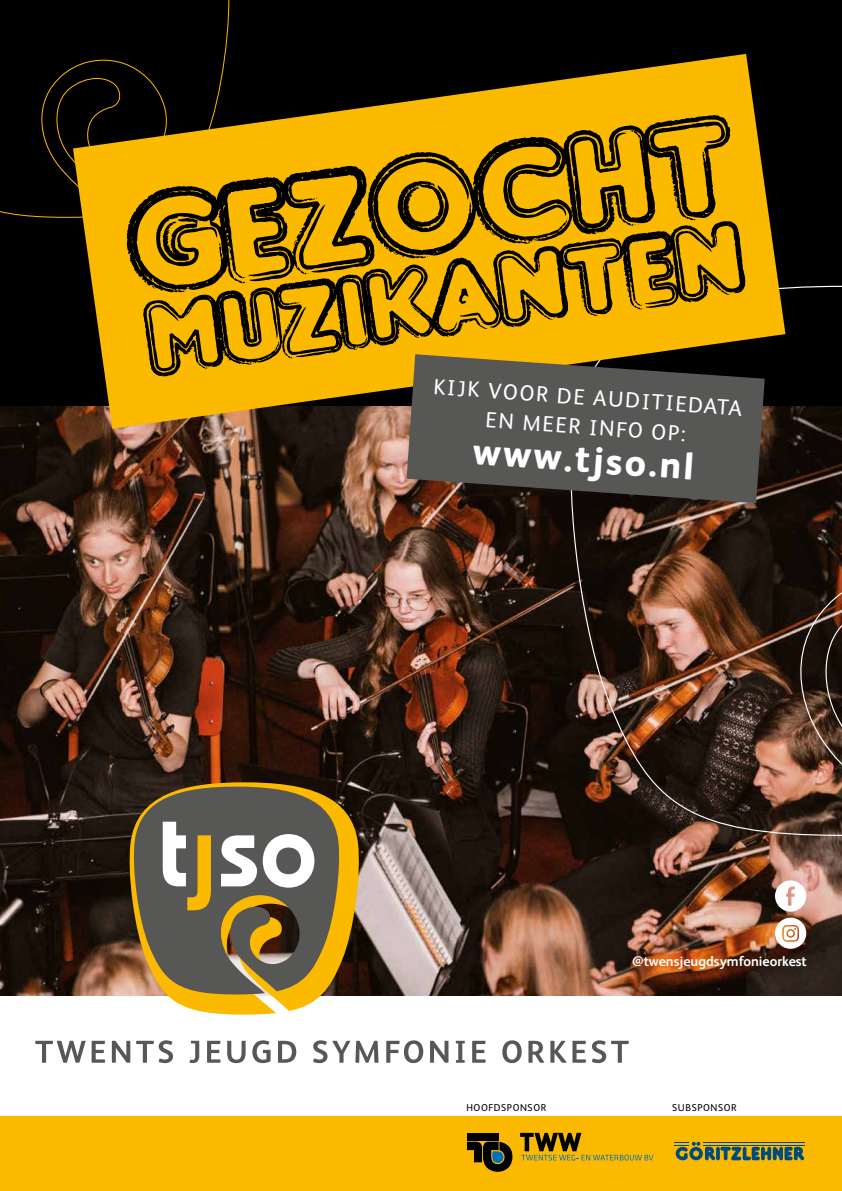
<style>
.page{position:relative;width:842px;height:1191px;background:#fff}
.page>*{position:absolute;margin:0;border:0;box-sizing:border-box;transform-origin:0 0}
.t1{font:800 38px "FS Albert";color:#fff}
.t2{font:22px/29.6px "FS Albert";color:#fff;text-align:center}
.t3{font:700 13.9px "FS Albert";color:#fff}
.t4{font:10px "FS Albert";letter-spacing:.06em;color:#000}
</style>
<div class="page">
<img style="left:0;top:405px;width:842px;height:590px">
<div style="left:0;top:0;width:842px;height:405px;background:#000"></div>
<img style="left:570px;top:286px;width:272px;height:550px">
<svg style="left:0;top:0;width:229px;height:218px"></svg>
<svg style="left:127px;top:782px;width:234px;height:232px"></svg>
<svg style="left:132px;top:786px;width:209px;height:208px;background:#746543"></svg>
<svg style="left:163px;top:821px;width:48px;height:89px"></svg>
<svg style="left:221px;top:835px;width:36px;height:51px"></svg>
<svg style="left:263px;top:834px;width:51px;height:53px"></svg>
<svg style="left:35px;top:1040px;width:51px;height:22px"></svg>
<svg style="left:92px;top:1040px;width:13px;height:22px"></svg>
<svg style="left:112px;top:1040px;width:18px;height:22px"></svg>
<svg style="left:136px;top:1040px;width:37px;height:23px"></svg>
<svg style="left:190px;top:1040px;width:9px;height:23px"></svg>
<svg style="left:207px;top:1040px;width:13px;height:22px"></svg>
<svg style="left:227px;top:1040px;width:19px;height:23px"></svg>
<svg style="left:252px;top:1040px;width:19px;height:23px"></svg>
<svg style="left:278px;top:1040px;width:18px;height:22px"></svg>
<svg style="left:313px;top:1040px;width:66px;height:23px"></svg>
<svg style="left:386px;top:1040px;width:37px;height:23px"></svg>
<svg style="left:430px;top:1040px;width:18px;height:22px"></svg>
<svg style="left:456px;top:1040px;width:9px;height:22px"></svg>
<svg style="left:472px;top:1040px;width:14px;height:22px"></svg>
<svg style="left:502px;top:1040px;width:20px;height:23px"></svg>
<svg style="left:528px;top:1040px;width:16px;height:22px"></svg>
<svg style="left:550px;top:1040px;width:36px;height:22px"></svg>
<svg style="left:592px;top:1040px;width:37px;height:23px"></svg>
<svg style="left:73px;top:54px;width:712px;height:375px"></svg>
<svg style="left:127px;top:115px;width:603px;height:177px;fill:#fbba00"></svg>
<svg style="left:143px;top:221px;width:602px;height:155px;fill:#fbba00"></svg>
<svg style="left:406px;top:354px;width:359px;height:149px;background:#534f48"></svg>
<div style="left:0;top:1116px;width:842px;height:75px;background:#fbba00"></div>
<svg style="left:775px;top:917px;width:31px;height:31px"></svg>
<svg style="left:775px;top:880px;width:31px;height:31px"></svg>
<div style="left:467px;top:1132px;width:32px;height:8px;background:#000"></div>
<svg style="left:467px;top:1141px;width:45px;height:31px"></svg>
<svg style="left:520px;top:1132px;width:133px;height:28px"></svg>
<svg style="left:675px;top:1141px;width:129px;height:19px"></svg>
<hr style="left:703px;top:1141px;width:101px;height:1px;background:#004a82">
<hr style="left:703px;top:1145px;width:101px;height:1px;background:#004a82">
<p class="t2" style="left:435px;top:371px;width:311px;rotate:4deg">KIJK VOOR DE AUDITIEDATA<br>EN MEER INFO OP:</p>
<h1 class="t1" style="left:475px;top:423px;width:223px;rotate:4deg">www.tjso.nl</h1>
<p class="t3" style="left:632px;top:951px;width:176px">@twensjeugdsymfonieorkest</p>
<p class="t4" style="left:466px;top:1100px;width:81px">HOOFDSPONSOR</p>
<p class="t4" style="left:672px;top:1100px;width:66px">SUBSPONSOR</p>
</div>
